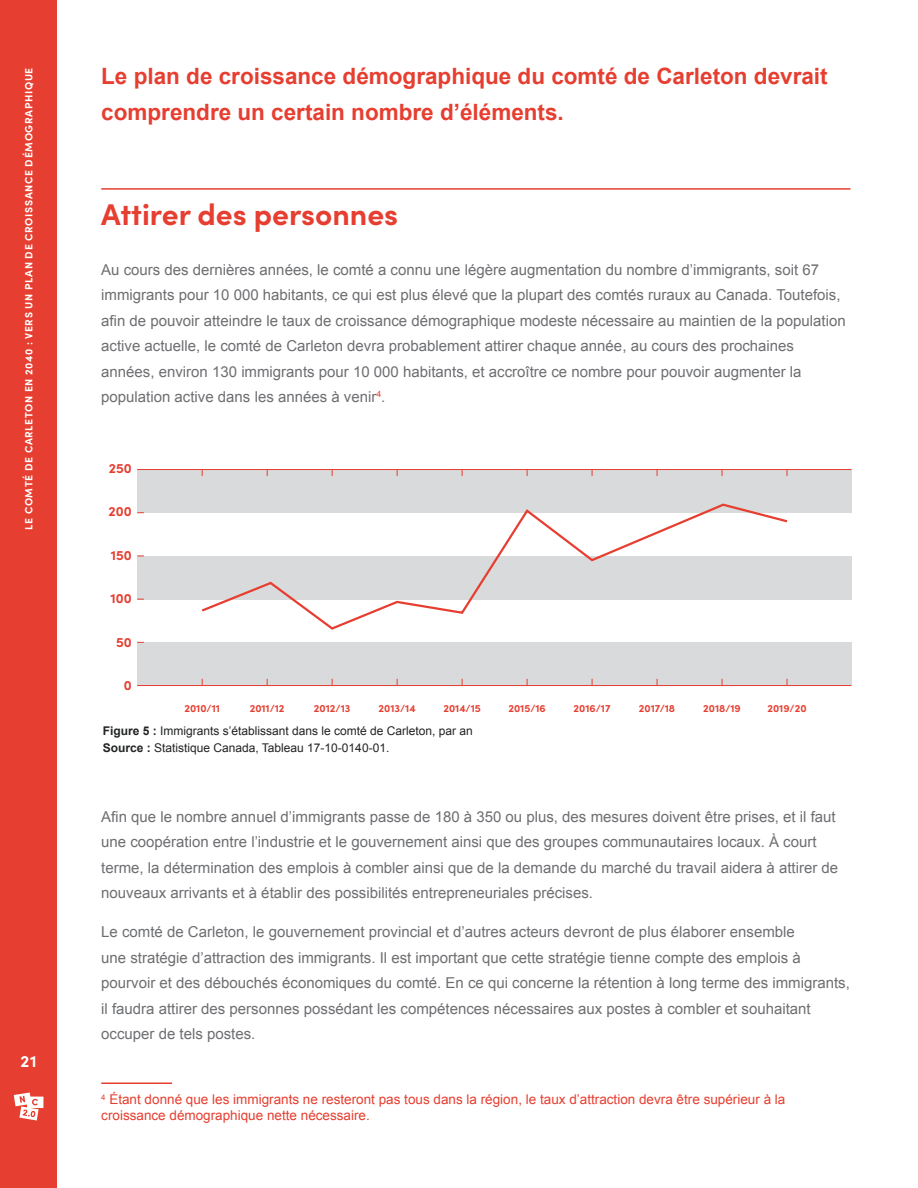
<style>
.page{position:relative;width:918px;height:1188px;background:#fff}
.page>*{position:absolute;margin:0;border:0;box-sizing:border-box;transform-origin:0 0}
.t1{font:700 30px "Sofia Pro";color:#e63e30}
.t2{font:700 22.5px/36px "Arial";color:#e63e30}
.t3{font:700 16.5px "Sofia Pro";color:#fff}
.t4{font:15px/25.5px "Arial";color:#6d6e71}
.t5{font:13.5px/16.5px "Arial";color:#e63e30}
.t6{font:700 13.5px "Sofia Pro";color:#e63e30}
.t7{font:12px/16.5px "Arial";color:#222323}
.t8{font:700 10.5px "Sofia Pro";color:#e63e30}
.t9{font:700 10.5px "Sofia Pro";letter-spacing:.06em;color:#fff}
.s1{font-weight:700}
</style>
<div class="page">
<div style="left:0;top:0;width:57px;height:1188px;background:#e63e30"></div>
<svg style="left:14px;top:1093px;width:29px;height:28px"></svg>
<hr style="left:101px;top:188px;width:749px;height:2px;background:#e63e30">
<hr style="left:101px;top:1083px;width:71px;height:1px;background:#e63e30">
<div style="left:137px;top:642px;width:714px;height:44px;background:#d9dadb"></div>
<div style="left:137px;top:556px;width:714px;height:43px;background:#d9dadb"></div>
<div style="left:137px;top:470px;width:714px;height:43px;background:#d9dadb"></div>
<hr style="left:137px;top:469px;width:714px;height:1px;background:#e63e30">
<hr style="left:137px;top:685px;width:714px;height:1px;background:#e63e30">
<svg style="left:199px;top:503px;width:591px;height:127px"></svg>
<p class="t9" style="left:21px;top:530px;width:464px;rotate:-90deg">LE COMTÉ DE CARLETON EN 2040 : VERS UN PLAN DE CROISSANCE DÉMOGRAPHIQUE</p>
<p class="t3" style="left:21px;top:1048px;width:18px">21</p>
<h2 class="t2" style="left:101px;top:59px;width:728px">Le plan de croissance démographique du comté de Carleton devrait comprendre un certain nombre d’éléments.</h2>
<h1 class="t1" style="left:101px;top:191px;width:298px">Attirer des personnes</h1>
<p class="t4" style="left:101px;top:257px;width:746px">Au cours des dernières années, le comté a connu une légère augmentation du nombre d’immigrants, soit 67 immigrants pour 10 000 habitants, ce qui est plus élevé que la plupart des comtés ruraux au Canada. Toutefois, afin de pouvoir atteindre le taux de croissance démographique modeste nécessaire au maintien de la population active actuelle, le comté de Carleton devra probablement attirer chaque année, au cours des prochaines années, environ 130 immigrants pour 10 000 habitants, et accroître ce nombre pour pouvoir augmenter la population active dans les années à venir<sup>4</sup>.</p>
<p class="t6" style="left:109px;top:458px;width:24px">250</p>
<p class="t6" style="left:109px;top:501px;width:25px">200</p>
<p class="t6" style="left:111px;top:545px;width:22px">150</p>
<p class="t6" style="left:111px;top:588px;width:23px">100</p>
<p class="t6" style="left:116px;top:632px;width:17px">50</p>
<p class="t6" style="left:124px;top:675px;width:9px">0</p>
<p class="t8" style="left:184px;top:700px;width:37px">2010/11</p>
<p class="t8" style="left:250px;top:700px;width:36px">2011/12</p>
<p class="t8" style="left:314px;top:700px;width:38px">2012/13</p>
<p class="t8" style="left:379px;top:700px;width:39px">2013/14</p>
<p class="t8" style="left:443px;top:700px;width:39px">2014/15</p>
<p class="t8" style="left:508px;top:700px;width:39px">2015/16</p>
<p class="t8" style="left:574px;top:700px;width:38px">2016/17</p>
<p class="t8" style="left:639px;top:700px;width:38px">2017/18</p>
<p class="t8" style="left:703px;top:700px;width:39px">2018/19</p>
<p class="t8" style="left:767px;top:700px;width:41px">2019/20</p>
<p class="t7" style="left:103px;top:723px;width:372px"><span class="s1">Figure 5 :</span> Immigrants s’établissant dans le comté de Carleton, par an<br><span class="s1">Source :</span> Statistique Canada, Tableau 17-10-0140-01.</p>
<p class="t4" style="left:101px;top:804px;width:738px">Afin que le nombre annuel d’immigrants passe de 180 à 350 ou plus, des mesures doivent être prises, et il faut une coopération entre l’industrie et le gouvernement ainsi que des groupes communautaires locaux. À court terme, la détermination des emplois à combler ainsi que de la demande du marché du travail aidera à attirer de nouveaux arrivants et à établir des possibilités entrepreneuriales précises.</p>
<p class="t4" style="left:101px;top:920px;width:750px">Le comté de Carleton, le gouvernement provincial et d’autres acteurs devront de plus élaborer ensemble<br>une stratégie d’attraction des immigrants. Il est important que cette stratégie tienne compte des emplois à pourvoir et des débouchés économiques du comté. En ce qui concerne la rétention à long terme des immigrants, il faudra attirer des personnes possédant les compétences nécessaires aux postes à combler et souhaitant occuper de tels postes.</p>
<p class="t5" style="left:101px;top:1091px;width:686px"><sup>4</sup> Étant donné que les immigrants ne resteront pas tous dans la région, le taux d’attraction devra être supérieur à la croissance démographique nette nécessaire.</p>
</div>
